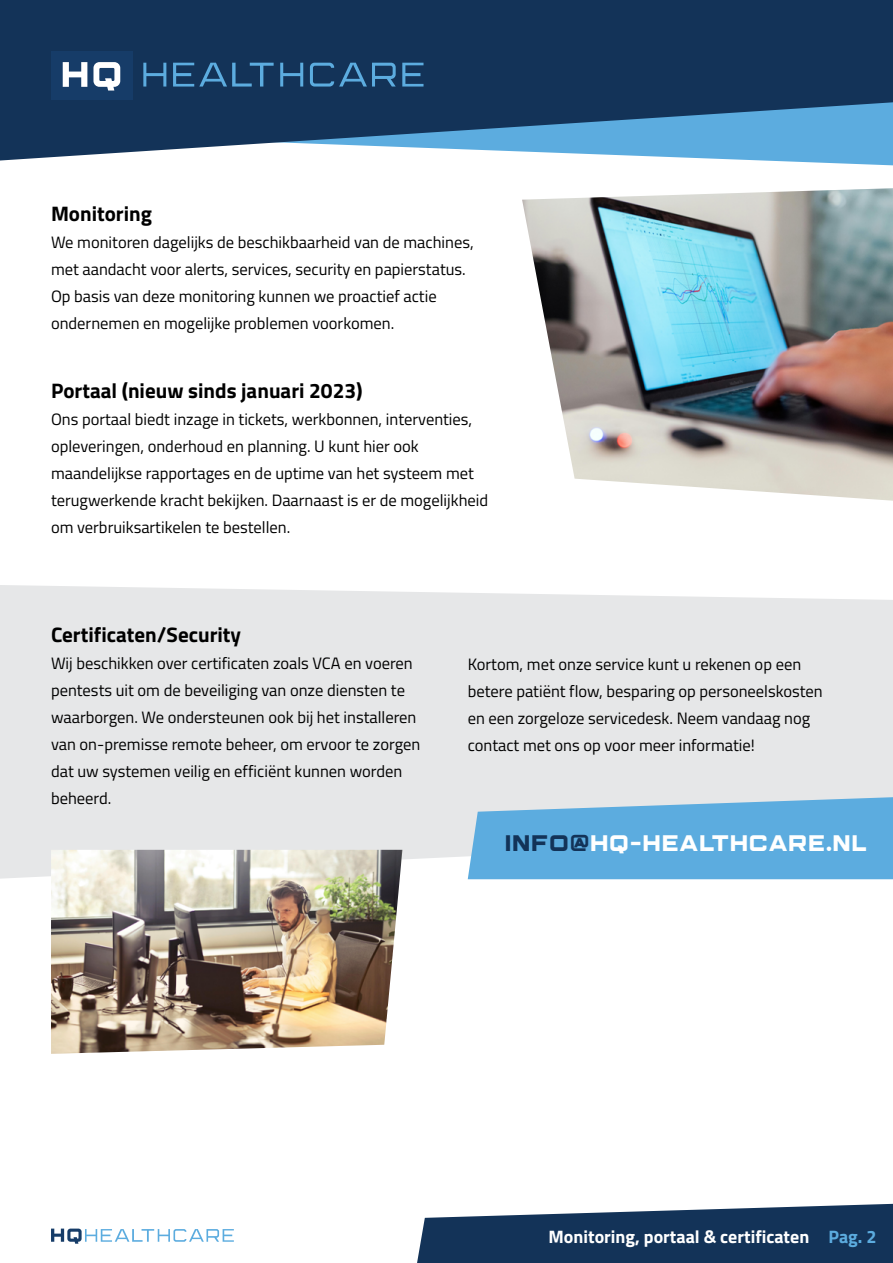
<style>
.page{position:relative;width:893px;height:1263px;background:#fff}
.page>*{position:absolute;margin:0;border:0;box-sizing:border-box;transform-origin:0 0}
.t1{font:700 22.5px "Marsek";color:#fff}
.t2{font:700 21px "Titillium Web";color:#000}
.t3{font:700 18px "Titillium Web";color:#fff}
.t4{font:16.5px/27px "Titillium Web";color:#000}
.s1{color:#133358}
.s2{color:#5cacdf}
</style>
<div class="page">
<div style="left:0;top:585px;width:893px;height:294px;background:#e6e7e8"></div>
<svg style="left:0;top:0;width:893px;height:161px;background:#2a4f74"></svg>
<div style="left:51px;top:51px;width:81px;height:48px;background:#163c68"></div>
<svg style="left:63px;top:62px;width:24px;height:25px"></svg>
<svg style="left:93px;top:62px;width:27px;height:29px"></svg>
<svg style="left:143px;top:63px;width:23px;height:24px"></svg>
<svg style="left:173px;top:63px;width:101px;height:24px;background:#27547d"></svg>
<svg style="left:280px;top:63px;width:23px;height:24px"></svg>
<svg style="left:310px;top:63px;width:86px;height:24px;background:#295881"></svg>
<svg style="left:402px;top:63px;width:21px;height:24px"></svg>
<svg style="left:417px;top:1204px;width:476px;height:59px;background:#314d6d"></svg>
<svg style="left:468px;top:797px;width:425px;height:82px;background:#6ab2df"></svg>
<svg style="left:51px;top:1228px;width:183px;height:16px"></svg>
<img style="left:522px;top:188px;width:371px;height:313px">
<img style="left:51px;top:850px;width:351px;height:204px">
<p class="t2" style="left:51px;top:197px;width:102px">Monitoring</p>
<p class="t4" style="left:51px;top:227px;width:424px">We monitoren dagelijks de beschikbaarheid van de machines, met aandacht voor alerts, services, security en papierstatus.<br>Op basis van deze monitoring kunnen we proactief actie ondernemen en mogelijke problemen voorkomen.</p>
<p class="t2" style="left:51px;top:375px;width:313px">Portaal (nieuw sinds januari 2023)</p>
<p class="t4" style="left:51px;top:405px;width:439px">Ons portaal biedt inzage in tickets, werkbonnen, interventies, opleveringen, onderhoud en planning. U kunt hier ook maandelijkse rapportages en de uptime van het systeem met terugwerkende kracht bekijken. Daarnaast is er de mogelijkheid om verbruiksartikelen te bestellen.</p>
<p class="t2" style="left:51px;top:619px;width:192px">Certificaten/Security</p>
<p class="t4" style="left:51px;top:649px;width:371px">Wij beschikken over certificaten zoals VCA en voeren pentests uit om de beveiliging van onze diensten te waarborgen. We ondersteunen ook bij het installeren van on-premisse remote beheer, om ervoor te zorgen dat uw systemen veilig en efficiënt kunnen worden beheerd.</p>
<p class="t4" style="left:468px;top:650px;width:357px">Kortom, met onze service kunt u rekenen op een betere patiënt flow, besparing op personeelskosten en een zorgeloze servicedesk. Neem vandaag nog contact met ons op voor meer informatie!</p>
<h1 class="t1" style="left:504px;top:826px;width:364px"><span class="s1">INFO@</span>HQ-HEALTHCARE.NL</h1>
<p class="t3" style="left:549px;top:1223px;width:329px">Monitoring, portaal &amp; certificaten <span class="s2">Pag. 2</span></p>
</div>
